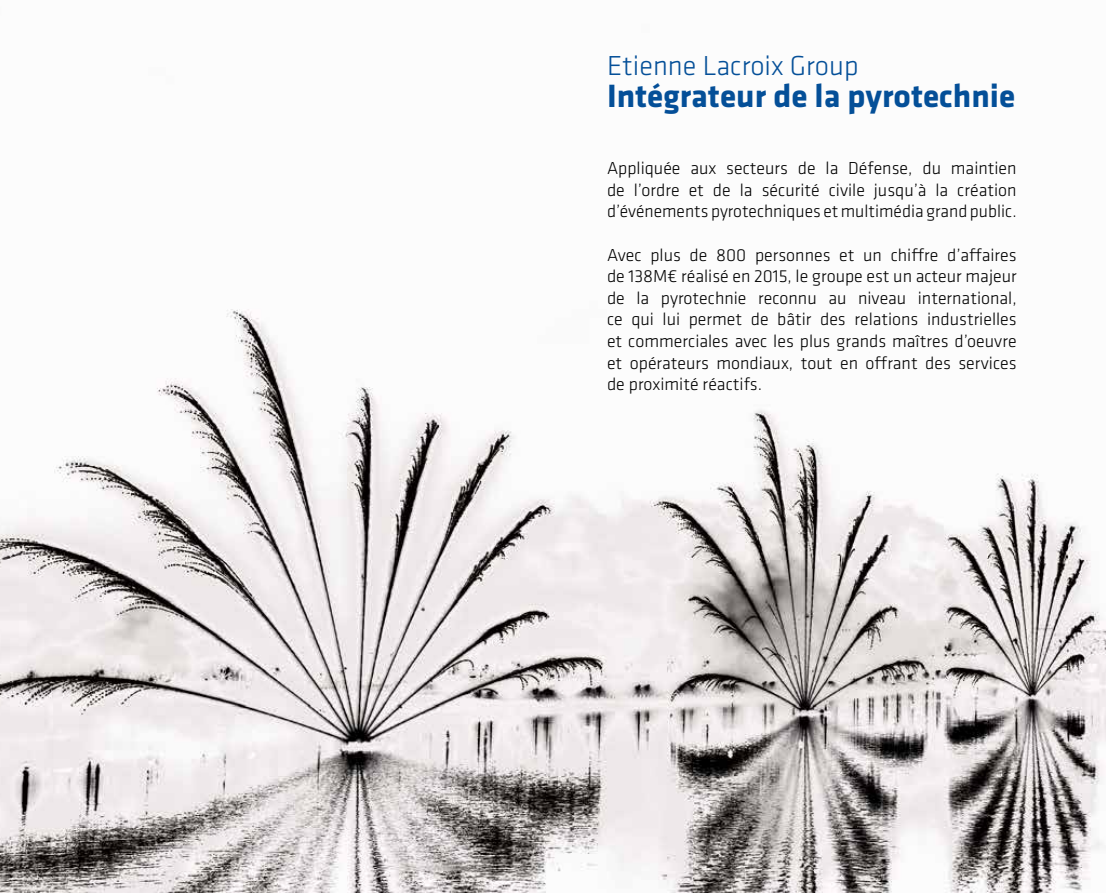
<style>
.page{position:relative;width:1106px;height:893px;background:#fff}
.page>*{position:absolute;margin:0;border:0;box-sizing:border-box;transform-origin:0 0}
.t1{font:700 33.45px "Klavika";color:#044f98}
.t2{font:300 28.5px "Klavika";color:#044f98}
.t3{font:300 18px/21.6px "Klavika";color:#000;text-align:justify}
</style>
<div class="page">
<img style="left:0;top:309px;width:1106px;height:584px">
<h2 class="t2" style="left:607px;top:50px;width:253px">Etienne Lacroix Group</h2>
<h1 class="t1" style="left:607px;top:78px;width:410px">Intégrateur de la pyrotechnie</h1>
<p class="t3" style="left:607px;top:158px;width:411px">Appliquée aux secteurs de la Défense, du maintien de l’ordre et de la sécurité civile jusqu’à la création d’événements pyrotechniques et multimédia grand public.</p>
<p class="t3" style="left:607px;top:244px;width:411px">Avec plus de 800 personnes et un chiffre d’affaires de 138M€ réalisé en 2015, le groupe est un acteur majeur de la pyrotechnie reconnu au niveau international, ce qui lui permet de bâtir des relations industrielles et commerciales avec les plus grands maîtres d’oeuvre et opérateurs mondiaux, tout en offrant des services de proximité réactifs.</p>
</div>
